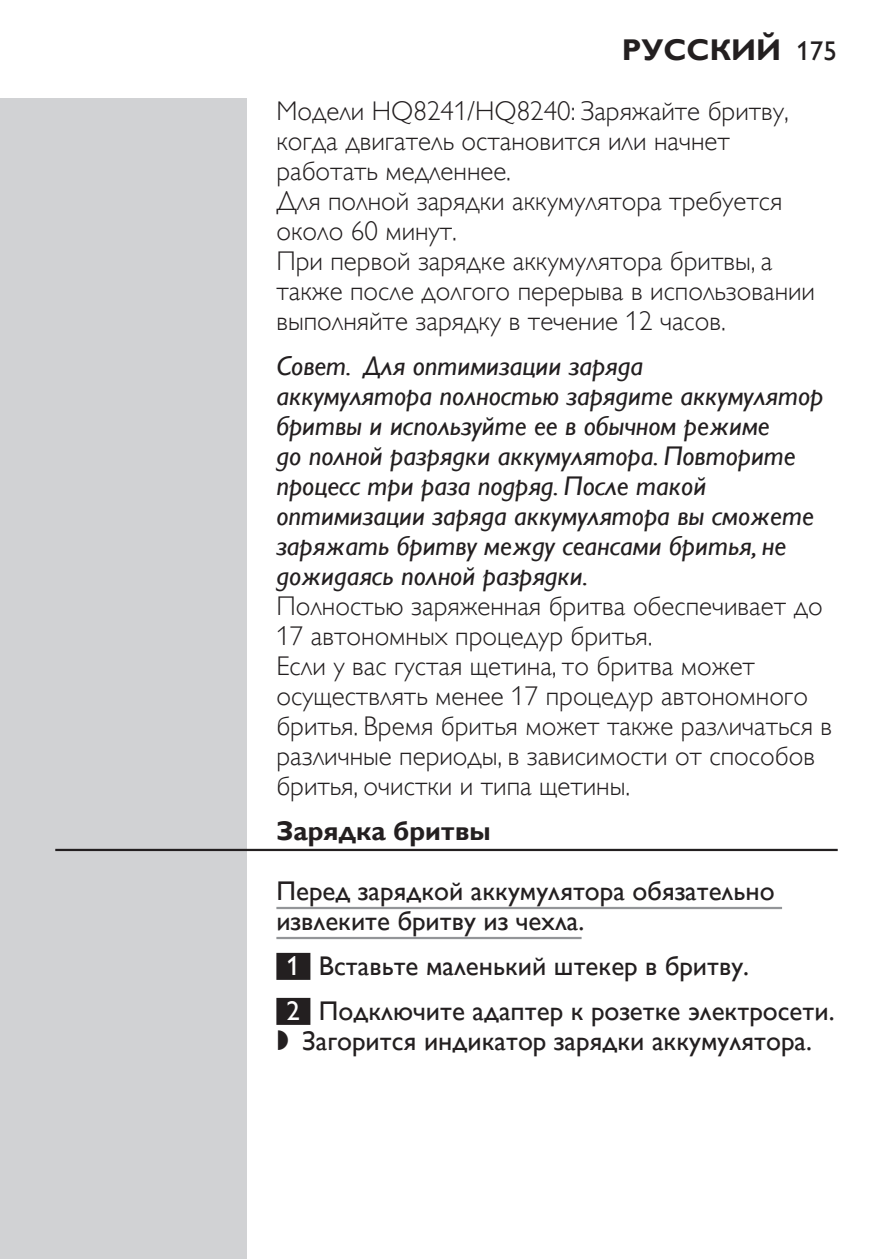
<style>
.page{position:relative;width:893px;height:1259px;background:#fff}
.page>*{position:absolute;margin:0;border:0;box-sizing:border-box;transform-origin:0 0}
.t1{font:700 30px "Gill Sans Alt One WGL";color:#231f20}
.t2{font:27px/30px "Gill Sans Alt One WGL Light";color:#231f20}
.t3{font:italic 27px/30px "Gill Sans Alt One WGL";color:#231f20}
.t4{font:27px/30px "Gill Sans Alt One WGL";color:#231f20}
.t5{font:700 27px "Gill Sans Alt One WGL";color:#231f20}
.s1{font-weight:400;font-size:27px}
.s2{color:#fff}
.s3{font-family:"Philips Ll Font Plain"}
</style>
<div class="page">
<div style="left:0;top:98px;width:247px;height:1161px;background:#d1d2d4"></div>
<hr style="left:55px;top:849px;width:783px;height:2px;background:#231f20">
<hr style="left:276px;top:907px;width:506px;height:2px;background:#939598">
<hr style="left:276px;top:937px;width:306px;height:2px;background:#939598">
<div style="left:276px;top:953px;width:34px;height:27px;background:#231f20"></div>
<div style="left:276px;top:998px;width:34px;height:27px;background:#231f20"></div>
<p class="t1" style="left:622px;top:29px;width:217px">Русский <span class="s1">175</span></p>
<p class="t2" style="left:276px;top:96px;width:540px">Модели HQ8241/HQ8240: Заряжайте бритву, когда двигатель остановится или начнет работать медленнее.<br>Для полной зарядки аккумулятора требуется около 60 минут.<br>При первой зарядке аккумулятора бритвы, а также после долгого перерыва в использовании выполняйте зарядку в течение 12 часов.</p>
<p class="t3" style="left:276px;top:351px;width:548px">Совет. Для оптимизации заряда<br>аккумулятора полностью зарядите аккумулятор бритвы и используйте ее в обычном режиме<br>до полной разрядки аккумулятора. Повторите процесс три раза подряд. После такой оптимизации заряда аккумулятора вы сможете заряжать бритву между сеансами бритья, не дожидаясь полной разрядки.</p>
<p class="t2" style="left:276px;top:591px;width:557px">Полностью заряженная бритва обеспечивает до 17 автономных процедур бритья.<br>Если у вас густая щетина, то бритва может осуществлять менее 17 процедур автономного бритья. Время бритья может также различаться в различные периоды, в зависимости от способов бритья, очистки и типа щетины.</p>
<p class="t5" style="left:276px;top:812px;width:216px">Зарядка бритвы</p>
<p class="t4" style="left:276px;top:876px;width:500px">Перед зарядкой аккумулятора обязательно извлеките бритву из чехла.</p>
<p class="t4" style="left:287px;top:943px;width:549px;line-height:45px"><span class="s2">1</span> Вставьте маленький штекер в бритву.<br><span class="s2">2</span> Подключите адаптер к розетке электросети.</p>
<p class="t4" style="left:276px;top:1026px;width:537px"><span class="s3">,</span> Загорится индикатор зарядки аккумулятора.</p>
</div>
